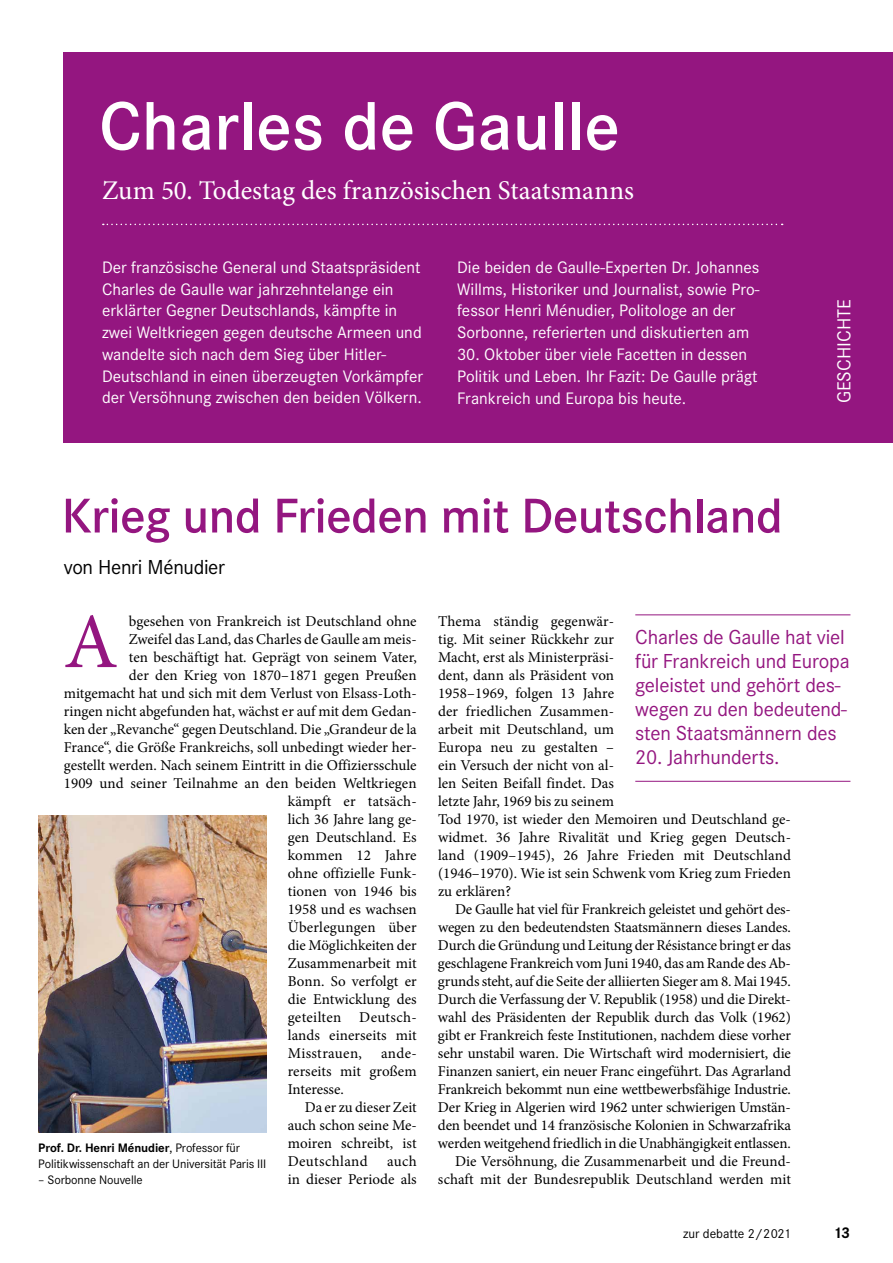
<style>
.page{position:relative;width:893px;height:1263px;background:#fff}
.page>*{position:absolute;margin:0;border:0;box-sizing:border-box;transform-origin:0 0}
.t1{font:78.45px "Minion Pro";color:#941680}
.t2{font:600 70.8px "Corporate S";color:#fff}
.t3{font:600 50.7px "Corporate S";letter-spacing:-.01em;color:#941680}
.t4{font:27px "Minion Pro";color:#fff}
.t5{font:21px/24px "Corporate S";letter-spacing:-.01em;color:#941680}
.t6{font:21px "Corporate S";letter-spacing:-.015em;color:#000}
.t7{font:19.5px "Corporate S";color:#fff}
.t8{font:17.25px/21.8px "Corporate S";color:#fff}
.t9{font:700 16.05px "Corporate S";color:#000}
.t10{font:15px/18px "Minion Pro";letter-spacing:-.005em;color:#000;text-align:justify}
.t11{font:15px "Minion Pro";letter-spacing:.015em;color:#000}
.t12{font:15px "Minion Pro";letter-spacing:.025em;color:#000}
.t13{font:15px "Minion Pro";letter-spacing:.02em;color:#000}
.t14{font:13.5px "Corporate S";color:#000}
.t15{font:12.75px/16px "Corporate S";letter-spacing:-.01em;color:#000}
.s1{font-weight:700}
</style>
<div class="page">
<div style="left:64px;top:53px;width:829px;height:390px;background:#941680"></div>
<svg style="left:103px;top:224px;width:680px;height:1px"></svg>
<img style="left:38px;top:816px;width:228px;height:316px">
<hr style="left:635px;top:614px;width:215px;height:1px;background:#941680">
<hr style="left:635px;top:781px;width:215px;height:1px;background:#941680">
<h2 class="t2" style="left:99px;top:78px;width:522px">Charles de Gaulle</h2>
<h3 class="t4" style="left:102px;top:172px;width:534px">Zum 50. Todestag des französischen Staatsmanns</h3>
<p class="t8" style="left:102px;top:256px;width:322px">Der französische General und Staatspräsident Charles de Gaulle war jahrzehntelange ein erklärter Gegner Deutschlands, kämpfte in zwei Weltkriegen gegen deutsche Armeen und wandelte sich nach dem Sieg über Hitler-Deutschland in einen überzeugten Vorkämpfer der Versöhnung zwischen den beiden Völkern.</p>
<p class="t8" style="left:457px;top:256px;width:304px">Die beiden de Gaulle-Experten Dr. Johannes Willms, Historiker und Journalist, sowie Pro&shy;fessor Henri Ménudier, Politologe an der Sorbonne, referierten und diskutierten am</p>
<p class="t8" style="left:457px;top:343px;width:302px">30. Oktober über viele Facetten in dessen<br>Politik und Leben. Ihr Fazit: De Gaulle prägt<br>Frankreich und Europa bis heute.</p>
<h3 class="t3" style="left:62px;top:481px;width:722px">Krieg und Frieden mit Deutschland</h3>
<h3 class="t6" style="left:64px;top:553px;width:163px">von Henri Ménudier</h3>
<h3 class="t7" style="left:831px;top:403px;width:106px;rotate:-90deg">GESCHICHTE</h3>
<h1 class="t1" style="left:64px;top:589px;width:56px">A</h1>
<p class="t10" style="left:129px;top:612px;width:289px">bgesehen von Frankreich ist Deutschland ohne</p>
<p class="t10" style="left:129px;top:630px;width:289px">Zweifel das Land, das Charles de Gaulle am meis-</p>
<p class="t10" style="left:129px;top:648px;width:289px">ten beschäftigt hat. Geprägt von seinem Vater,</p>
<p class="t10" style="left:129px;top:666px;width:289px">der den Krieg von 1870–1871 gegen Preußen</p>
<p class="t10" style="left:64px;top:684px;width:354px">mitgemacht hat und sich mit dem Verlust von Elsass-Loth-</p>
<p class="t10" style="left:64px;top:702px;width:354px">ringen nicht abgefunden hat, wächst er auf mit dem Gedan-</p>
<p class="t10" style="left:64px;top:720px;width:354px">ken der „Revanche“ gegen Deutschland. Die „Grandeur de la</p>
<p class="t10" style="left:64px;top:738px;width:354px">France“, die Größe Frankreichs, soll unbedingt wieder her-</p>
<p class="t10" style="left:64px;top:756px;width:354px">gestellt werden. Nach seinem Eintritt in die Offiziersschule</p>
<p class="t10" style="left:64px;top:774px;width:354px">1909 und seiner Teilnahme an den beiden Weltkriegen</p>
<p class="t11" style="left:288px;top:791px;width:130px">kämpft er tatsäch-</p>
<p class="t10" style="left:288px;top:810px;width:130px">lich 36 Jahre lang ge-</p>
<p class="t10" style="left:288px;top:828px;width:130px">gen Deutschland. Es</p>
<p class="t11" style="left:288px;top:845px;width:130px">kommen 12 Jahre</p>
<p class="t10" style="left:288px;top:864px;width:131px">ohne offizielle Funk-</p>
<p class="t10" style="left:288px;top:882px;width:131px">tionen von 1946 bis</p>
<p class="t10" style="left:288px;top:900px;width:130px">1958 und es wachsen</p>
<p class="t11" style="left:288px;top:917px;width:130px">Überlegungen über</p>
<p class="t10" style="left:288px;top:936px;width:130px">die Möglichkeiten der</p>
<p class="t10" style="left:288px;top:954px;width:130px">Zusammenarbeit mit</p>
<p class="t10" style="left:288px;top:972px;width:130px">Bonn. So verfolgt er</p>
<p class="t10" style="left:288px;top:990px;width:130px">die Entwicklung des</p>
<p class="t12" style="left:288px;top:1007px;width:130px">geteilten Deutsch-</p>
<p class="t10" style="left:288px;top:1026px;width:130px">lands einerseits mit</p>
<p class="t13" style="left:288px;top:1043px;width:76px">Misstrauen,</p>
<p class="t10" style="left:288px;top:1044px;width:131px;text-indent:93px">ande&shy;rerseits mit großem Interesse.</p>
<p class="t10" style="left:288px;top:1098px;width:130px;text-indent:17px">Da er zu dieser Zeit auch schon seine Me&shy;moiren schreibt, ist Deutschland</p>
<p class="t15" style="left:38px;top:1139px;width:230px"><span class="s1">Prof. Dr. Henri Ménudier</span>, Professor für<br>Politikwissenschaft an der Universität Paris III</p>
<p class="t15" style="left:38px;top:1171px;width:106px">– Sorbonne Nouvelle</p>
<p class="t10" style="left:288px;top:1152px;width:130px;text-align:right">auch<br>in dieser Periode als</p>
<p class="t10" style="left:438px;top:612px;width:355px;text-align:left">Thema ständig gegenwär-<br>tig. Mit seiner Rückkehr zur<br>Macht, erst als Ministerpräsi-<br>dent, dann als Präsident von<br>1958–1969, folgen 13 Jahre<br>der friedlichen Zusammen-<br>arbeit mit Deutschland, um<br>Europa neu zu gestalten –<br>ein Versuch der nicht von al-<br>len Seiten Beifall findet. Das<br>letzte Jahr, 1969 bis zu seinem<br>Tod 1970, ist wieder den Memoiren und Deutschland ge&shy;widmet. 36 Jahre Rivalität und Krieg gegen Deutsch&shy;land (1909–1945), 26 Jahre Frieden mit Deutschland (1946–1970). Wie ist sein Schwenk vom Krieg zum Frieden zu erklären?</p>
<p class="t10" style="left:438px;top:900px;width:355px;text-align:right">De Gaulle hat viel für Frankreich geleistet und gehört des&shy;wegen zu den bedeutendsten Staatsmännern dieses Landes.<br>Durch die Gründung und Leitung der Résistance bringt er das geschlagene Frankreich vom Juni 1940, das am Rande des Ab&shy;grunds steht, auf die Seite der alliierten Sieger am 8. Mai 1945.<br>Durch die Verfassung der V. Republik (1958) und die Direkt&shy;wahl des Präsidenten der Republik durch das Volk (1962) gibt er Frankreich feste Institutionen, nachdem diese vorher sehr unstabil waren. Die Wirtschaft wird modernisiert, die Finanzen saniert, ein neuer Franc eingeführt. Das Agrarland Frankreich bekommt nun eine wettbewerbsfähige Industrie.<br>Der Krieg in Algerien wird 1962 unter schwierigen Umstän&shy;den beendet und 14 französische Kolonien in Schwarzafrika werden weitgehend friedlich in die Unabhängigkeit entlassen.<br>Die Versöhnung, die Zusammenarbeit und die Freund&shy;schaft mit der Bundesrepublik Deutschland werden mit</p>
<h3 class="t5" style="left:635px;top:624px;width:216px">Charles de Gaulle hat viel für Frankreich und Europa geleistet und gehört des&shy;wegen zu den bedeutend&shy;sten Staatsmännern des</h3>
<h3 class="t5" style="left:635px;top:744px;width:146px">20. Jahrhunderts.</h3>
<p class="t14" style="left:683px;top:1224px;width:109px">zur debatte 2/2021</p>
<p class="t9" style="left:833px;top:1221px;width:19px">13</p>
</div>
